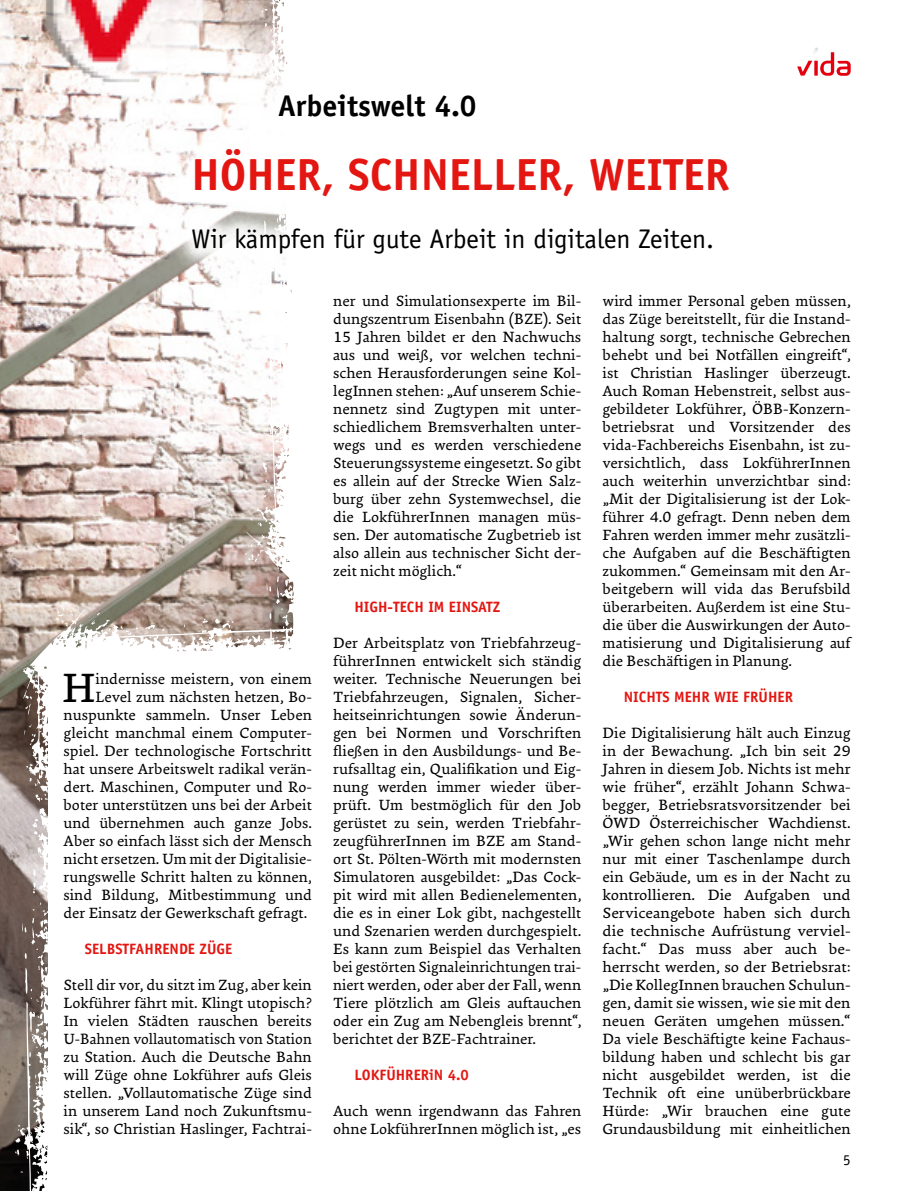
<style>
.page{position:relative;width:906px;height:1191px;background:#fff}
.page>*{position:absolute;margin:0;border:0;box-sizing:border-box;transform-origin:0 0}
.t1{font:700 45px "Officina Sans Std";color:#e31611}
.t2{font:41.4px "Ginkgo LT Pro";color:#000}
.t3{font:700 30px "Officina Sans Std";color:#000}
.t4{font:27px "Officina Sans Std";color:#000}
.t5{font:15px/18px "Ginkgo LT Pro";color:#000;text-align:justify}
.t6{font:700 15px "Officina Sans Std";color:#e31611}
.t7{font:15px "Officina Sans Std";color:#000}
</style>
<div class="page">
<img style="left:0;top:0;width:15px;height:1191px">
<svg style="left:15px;top:0;width:279px;height:1191px"></svg>
<div style="left:171px;top:74px;width:578px;height:201px;background:#fff"></div>
<svg style="left:797px;top:48px;width:53px;height:28px"></svg>
<hr style="left:814px;top:61px;width:3px;height:15px;background:#e3000f">
<div style="left:49px;top:652px;width:270px;height:539px;background:#fff"></div>
<h3 class="t3" style="left:278px;top:87px;width:200px">Arbeitswelt 4.0</h3>
<h1 class="t1" style="left:191px;top:146px;width:540px">HÖHER, SCHNELLER, WEITER</h1>
<h3 class="t4" style="left:191px;top:223px;width:520px">Wir kämpfen für gute Arbeit in digitalen Zeiten.</h3>
<h2 class="t2" style="left:62px;top:662px;width:35px">H</h2>
<p class="t5" style="left:96px;top:670px;width:218px">indernisse meistern, von einem</p>
<p class="t5" style="left:96px;top:688px;width:218px">Level zum nächsten hetzen, Bo-</p>
<p class="t5" style="left:64px;top:706px;width:250px">nuspunkte sammeln. Unser Leben</p>
<p class="t5" style="left:64px;top:724px;width:250px">gleicht manchmal einem Computer-</p>
<p class="t5" style="left:64px;top:742px;width:250px">spiel. Der technologische Fortschritt</p>
<p class="t5" style="left:64px;top:760px;width:250px">hat unsere Arbeitswelt radikal verän-</p>
<p class="t5" style="left:64px;top:778px;width:250px">dert. Maschinen, Computer und Ro-</p>
<p class="t5" style="left:64px;top:796px;width:250px">boter unterstützen uns bei der Arbeit</p>
<p class="t5" style="left:64px;top:814px;width:250px">und übernehmen auch ganze Jobs.</p>
<p class="t5" style="left:64px;top:832px;width:250px">Aber so einfach lässt sich der Mensch</p>
<p class="t5" style="left:64px;top:850px;width:250px">nicht ersetzen. Um mit der Digitalisie-</p>
<p class="t5" style="left:64px;top:868px;width:250px">rungswelle Schritt halten zu können,</p>
<p class="t5" style="left:64px;top:886px;width:250px">sind Bildung, Mitbestimmung und</p>
<p class="t5" style="left:64px;top:904px;width:245px">der Einsatz der Gewerkschaft gefragt.</p>
<p class="t6" style="left:85px;top:940px;width:149px">SELBSTFAHRENDE ZÜGE</p>
<p class="t5" style="left:64px;top:976px;width:250px">Stell dir vor, du sitzt im Zug, aber kein Lokführer fährt mit. Klingt utopisch?<br>In vielen Städten rauschen bereits U-Bahnen vollautomatisch von Station zu Station. Auch die Deutsche Bahn will Züge ohne Lokführer aufs Gleis stellen. „Vollautomatische Züge sind in unserem Land noch Zukunftsmu&shy;sik“, so Christian Haslinger, Fachtrai-</p>
<p class="t5" style="left:333px;top:292px;width:250px">ner und Simulationsexperte im Bil&shy;dungszentrum Eisenbahn (BZE). Seit 15 Jahren bildet er den Nachwuchs aus und weiß, vor welchen techni&shy;schen Herausforderungen seine Kol&shy;legInnen stehen: „Auf unserem Schie&shy;nennetz sind Zugtypen mit unter&shy;schiedlichem Bremsverhalten unter&shy;wegs und es werden verschiedene Steuerungssysteme eingesetzt. So gibt es allein auf der Strecke Wien Salz&shy;burg über zehn Systemwechsel, die die LokführerInnen managen müs&shy;sen. Der automatische Zugbetrieb ist also allein aus technischer Sicht der&shy;zeit nicht möglich.“</p>
<p class="t6" style="left:354px;top:598px;width:147px">HIGH-TECH IM EINSATZ</p>
<p class="t5" style="left:333px;top:634px;width:250px">Der Arbeitsplatz von Triebfahrzeug&shy;führerInnen entwickelt sich ständig weiter. Technische Neuerungen bei Triebfahrzeugen, Signalen, Sicher&shy;heitseinrichtungen sowie Änderun&shy;gen bei Normen und Vorschriften fließen in den Ausbildungs- und Be&shy;rufsalltag ein, Qualifikation und Eig&shy;nung werden immer wieder über&shy;prüft. Um bestmöglich für den Job gerüstet zu sein, werden Triebfahr&shy;zeugführerInnen im BZE am Stand&shy;ort St. Pölten-Wörth mit modernsten Simulatoren ausgebildet: „Das Cock&shy;pit wird mit allen Bedienelementen, die es in einer Lok gibt, nachgestellt und Szenarien werden durchgespielt.<br>Es kann zum Beispiel das Verhalten bei gestörten Signaleinrichtungen trai&shy;niert werden, oder aber der Fall, wenn Tiere plötzlich am Gleis auftauchen oder ein Zug am Nebengleis brennt“, berichtet der BZE-Fachtrainer.</p>
<p class="t6" style="left:354px;top:1066px;width:116px">LOKFÜHRERiN 4.0</p>
<p class="t5" style="left:333px;top:1102px;width:250px">Auch wenn irgendwann das Fahren ohne LokführerInnen möglich ist, „es</p>
<p class="t5" style="left:602px;top:292px;width:250px">wird immer Personal geben müssen, das Züge bereitstellt, für die Instand&shy;haltung sorgt, technische Gebrechen behebt und bei Notfällen eingreift“, ist Christian Haslinger überzeugt.<br>Auch Roman Hebenstreit, selbst aus&shy;gebildeter Lokführer, ÖBB-Konzern&shy;betriebsrat und Vorsitzender des vida-Fachbereichs Eisenbahn, ist zu&shy;versichtlich, dass LokführerInnen auch weiterhin unverzichtbar sind: „Mit der Digitalisierung ist der Lok&shy;führer 4.0 gefragt. Denn neben dem Fahren werden immer mehr zusätzli&shy;che Aufgaben auf die Beschäftigten zukommen.“ Gemeinsam mit den Ar&shy;beitgebern will vida das Berufsbild überarbeiten. Außerdem ist eine Stu&shy;die über die Auswirkungen der Auto&shy;matisierung und Digitalisierung auf die Beschäftigen in Planung.</p>
<p class="t6" style="left:624px;top:688px;width:171px">NICHTS MEHR WIE FRÜHER</p>
<p class="t5" style="left:602px;top:724px;width:250px">Die Digitalisierung hält auch Einzug in der Bewachung. „Ich bin seit 29<br>Jahren in diesem Job. Nichts ist mehr wie früher“, erzählt Johann Schwa&shy;begger, Betriebsratsvorsitzender bei ÖWD Österreichischer Wachdienst. „Wir gehen schon lange nicht mehr nur mit einer Taschenlampe durch ein Gebäude, um es in der Nacht zu kontrollieren. Die Aufgaben und Serviceangebote haben sich durch die technische Aufrüstung verviel&shy;facht.“ Das muss aber auch be&shy;herrscht werden, so der Betriebsrat: „Die KollegInnen brauchen Schulun&shy;gen, damit sie wissen, wie sie mit den neuen Geräten umgehen müssen.“ Da viele Beschäftigte keine Fachaus&shy;bildung haben und schlecht bis gar nicht ausgebildet werden, ist die Technik oft eine unüberbrückbare Hürde: „Wir brauchen eine gute Grundausbildung mit einheitlichen</p>
<p class="t7" style="left:843px;top:1150px;width:9px">5</p>
</div>
